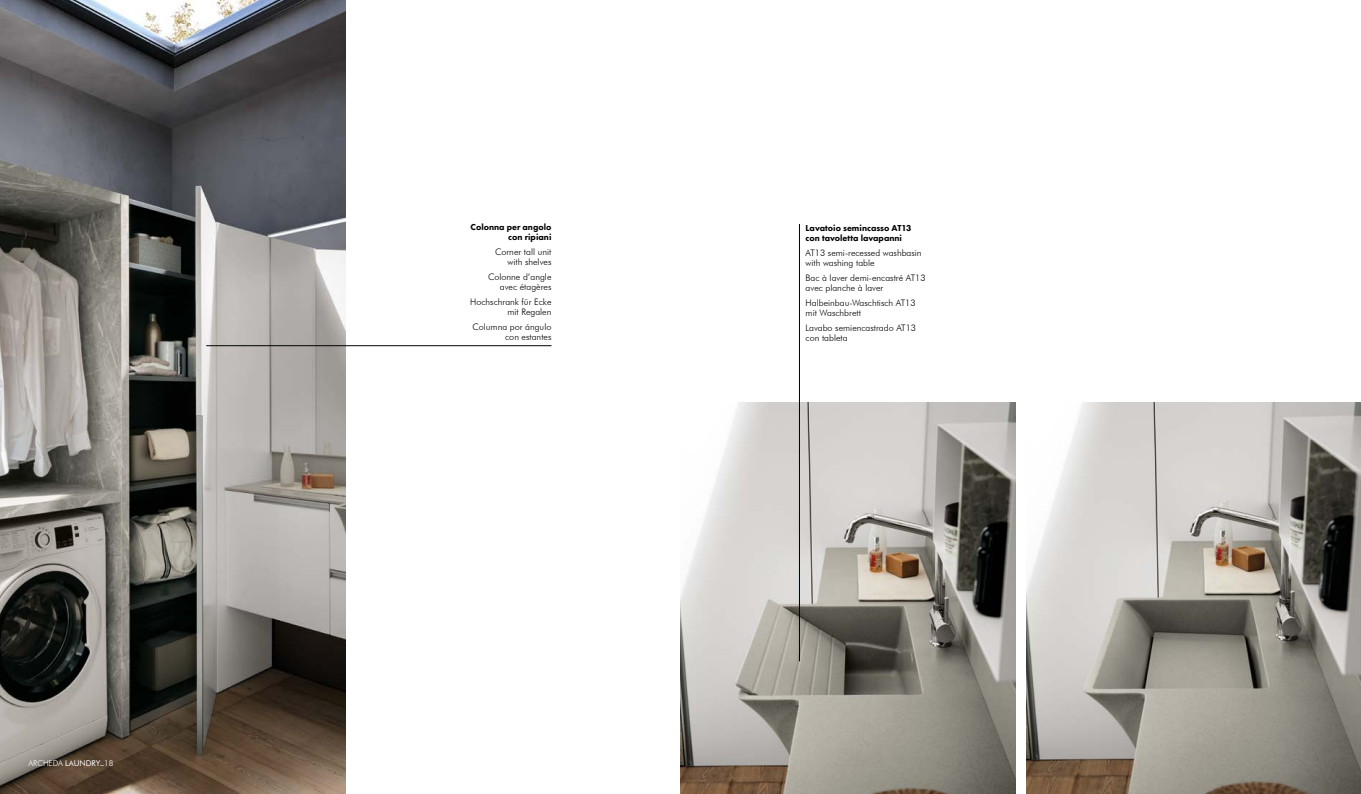
<style>
.page{position:relative;width:1361px;height:794px;background:#fff}
.page>*{position:absolute;margin:0;border:0;box-sizing:border-box;transform-origin:0 0}
.t1{font:300 9px/10px "Futura BT";color:#000;text-align:right}
.t2{font:800 9px/10px "Futura PT";color:#000;text-align:right}
.t3{font:300 8px "Futura BT";color:#fff}
.s1{font-weight:400}
</style>
<div class="page">
<img style="left:680px;top:403px;width:335px;height:391px">
<img style="left:1026px;top:403px;width:335px;height:391px">
<img style="left:0;top:0;width:346px;height:794px">
<hr style="left:206px;top:345px;width:345px;height:1px;background:#000">
<hr style="left:799px;top:224px;width:1px;height:437px;background:#000">
<p class="t3" style="left:28px;top:758px;width:87px">ARCHEDA <span class="s1">LAUNDRY</span><sup>_</sup>18</p>
<p class="t2" style="left:470px;top:222px;width:82px">Colonna per angolo con ripiani</p>
<p class="t1" style="left:495px;top:246px;width:58px">Corner tall unit with shelves</p>
<p class="t1" style="left:488px;top:271px;width:65px">Colonne d’angle avec étagères</p>
<p class="t1" style="left:470px;top:296px;width:83px">Hochschrank für Ecke mit Regalen</p>
<p class="t1" style="left:472px;top:321px;width:81px">Columna por ángulo con estantes</p>
<p class="t2" style="left:805px;top:223px;width:107px;text-align:left">Lavatoio semincasso AT13 con tavoletta lavapanni</p>
<p class="t1" style="left:805px;top:248px;width:117px;text-align:left">AT13 semi-recessed washbasin with washing table</p>
<p class="t1" style="left:805px;top:273px;width:121px;text-align:left">Bac à laver demi-encastré AT13 avec planche à laver</p>
<p class="t1" style="left:805px;top:298px;width:111px;text-align:left">Halbeinbau-Waschtisch AT13 mit Waschbrett</p>
<p class="t1" style="left:805px;top:323px;width:112px;text-align:left">Lavabo semiencastrado AT13 con tableta</p>
</div>
